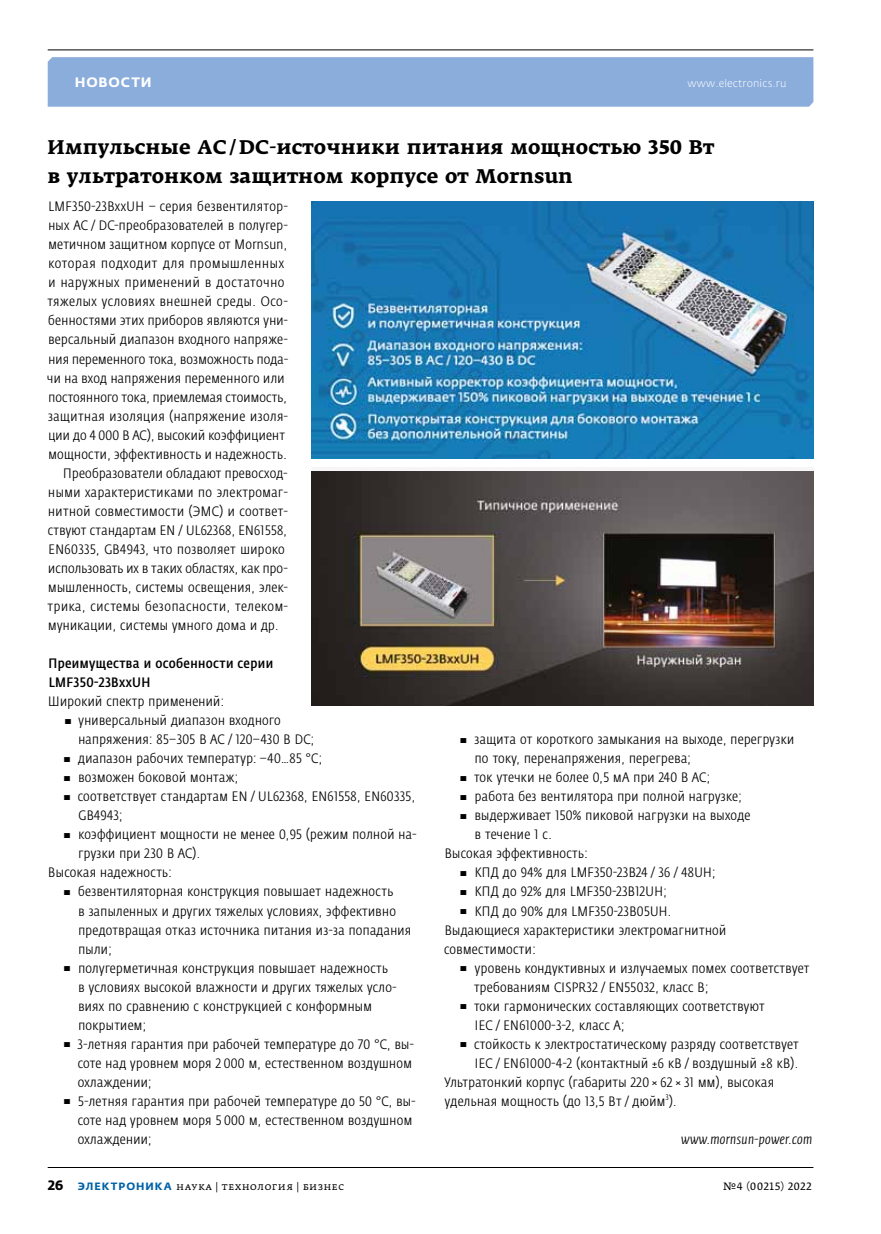
<style>
.page{position:relative;width:881px;height:1234px;background:#fff}
.page>*{position:absolute;margin:0;border:0;box-sizing:border-box;transform-origin:0 0}
.t1{font:700 19.5px/28.5px "Fedra Serif A Pro";letter-spacing:.005em;color:#000}
.t2{font:300 13.5px/19px "Fedra Sans Cond Pro";letter-spacing:.025em;color:#000;scale:1.16 1}
.t3{font:600 13.5px/19px "Fedra Sans Cond Pro";letter-spacing:.025em;color:#000;scale:1.16 1}
.t4{font:300 13.5px "Fedra Sans Cond Pro";letter-spacing:.05em;color:#000;scale:1.16 1}
.t5{font:300 13.5px "Fedra Sans Cond Pro";letter-spacing:.045em;color:#000;scale:1.16 1}
.t6{font:italic 300 13.5px "Fedra Sans Cond Pro";letter-spacing:.025em;color:#000;scale:1.16 1}
.t7{font:700 13.5px "Fedra Sans Alt Pro";letter-spacing:.065em;color:#fff}
.t8{font:10.5px "Fedra Serif A Pro";letter-spacing:.03em;color:#000}
.t9{font:300 10.5px "Fedra Sans Pro";letter-spacing:.015em;color:#fff}
.s1{font-family:"Fedra Sans Pro";font-weight:400;font-size:9px}
.s2{font-family:"Fedra Sans Pro";font-weight:700;font-size:13.5px}
.s3{font-family:"Fedra Sans Alt Pro";font-weight:700;color:#0061a7}
</style>
<div class="page">
<div style="left:48px;top:57px;width:765px;height:50px;background:#8baddc"></div>
<hr style="left:48px;top:49px;width:765px;height:1px;background:#000">
<hr style="left:48px;top:1166px;width:765px;height:1px;background:#000">
<img style="left:312px;top:202px;width:501px;height:256px">
<div style="left:312px;top:467px;width:501px;height:239px;background:#f6f6f6"></div>
<img style="left:312px;top:471px;width:501px;height:234px">
<p class="t7" style="left:75px;top:74px;width:78px">НОВОСТИ</p>
<p class="t9" style="left:687px;top:77px;width:100px">www.electronics.ru</p>
<h1 class="t1" style="left:47px;top:133px;width:668px">Импульсные AC/ DC-источники питания мощностью 350 Вт в ультратонком защитном корпусе от Mornsun</h1>
<p class="t2" style="left:49px;top:197px;width:208px">LMF350-23BxxUH – серия безвентилятор‑</p>
<p class="t2" style="left:48px;top:216px;width:208px">ных AC / DC-преобразователей в полугер‑</p>
<p class="t2" style="left:48px;top:235px;width:207px">метичном защитном корпусе от Mornsun,</p>
<p class="t4" style="left:48px;top:255px;width:204px">которая подходит для промышленных</p>
<p class="t5" style="left:48px;top:274px;width:205px">и наружных применений в достаточно</p>
<p class="t2" style="left:48px;top:292px;width:208px">тяжелых условиях внешней среды. Осо‑</p>
<p class="t2" style="left:48px;top:311px;width:208px">бенностями этих приборов являются уни‑</p>
<p class="t2" style="left:48px;top:330px;width:208px">версальный диапазон входного напряже‑</p>
<p class="t2" style="left:48px;top:349px;width:208px">ния переменного тока, возможность пода‑</p>
<p class="t2" style="left:47px;top:368px;width:206px">чи на вход напряжения переменного или</p>
<p class="t2" style="left:48px;top:387px;width:207px">постоянного тока, приемлемая стоимость,</p>
<p class="t2" style="left:48px;top:406px;width:208px">защитная изоляция (напряжение изоля‑</p>
<p class="t2" style="left:48px;top:425px;width:205px">ции до 4 000 В AC), высокий коэффициент</p>
<p class="t2" style="left:48px;top:444px;width:207px">мощности, эффективность и надежность.</p>
<p class="t2" style="left:63px;top:463px;width:195px">Преобразователи обладают превосход‑</p>
<p class="t2" style="left:48px;top:482px;width:208px">ными характеристиками по электромаг‑</p>
<p class="t2" style="left:48px;top:501px;width:208px">нитной совместимости (ЭМС) и соответ‑</p>
<p class="t2" style="left:48px;top:520px;width:208px">ствуют стандартам EN / UL62368, EN61558,</p>
<p class="t2" style="left:48px;top:540px;width:205px">EN60335, GB4943, что позволяет широко</p>
<p class="t2" style="left:48px;top:559px;width:208px">использовать их в таких областях, как про‑</p>
<p class="t2" style="left:48px;top:578px;width:208px">мышленность, системы освещения, элек‑</p>
<p class="t2" style="left:48px;top:597px;width:209px">трика, системы безопасности, телеком‑</p>
<p class="t2" style="left:48px;top:616px;width:200px">муникации, системы умного дома и др.</p>
<p class="t3" style="left:48px;top:654px;width:195px">Преимущества и особенности серии<br>LMF350-23BxxUH</p>
<p class="t2" style="left:48px;top:692px;width:153px">Широкий спектр применений:</p>
<p class="t2" style="left:78px;top:711px;width:205px;text-indent:-14px"><span class="s1">▪</span> универсальный диапазон входного напряжения: 85–305 В AC /120–430 В DC;</p>
<p class="t2" style="left:63px;top:749px;width:224px"><span class="s1">▪</span> диапазон рабочих температур: –40…85 °C;</p>
<p class="t2" style="left:63px;top:768px;width:152px"><span class="s1">▪</span> возможен боковой монтаж;</p>
<p class="t2" style="left:78px;top:787px;width:291px;text-indent:-15px"><span class="s1">▪</span> соответствует стандартам EN / UL62368, EN61558, EN60335,<br>GB4943;</p>
<p class="t2" style="left:63px;top:825px;width:306px"><span class="s1">▪</span> коэффициент мощности не менее 0,95 (режим полной на‑</p>
<p class="t2" style="left:78px;top:844px;width:106px">грузки при 230 В AC).</p>
<p class="t2" style="left:48px;top:863px;width:108px">Высокая надежность:</p>
<p class="t2" style="left:78px;top:882px;width:288px;text-indent:-15px"><span class="s1">▪</span> безвентиляторная конструкция повышает надежность<br>в запыленных и других тяжелых условиях, эффективно предотвращая отказ источника питания из-за попадания пыли;</p>
<p class="t2" style="left:78px;top:958px;width:275px;text-indent:-15px"><span class="s1">▪</span> полугерметичная конструкция повышает надежность в условиях высокой влажности и других тяжелых усло‑ виях по сравнению с конструкцией с конформным покрытием;</p>
<p class="t2" style="left:78px;top:1034px;width:291px;text-indent:-15px"><span class="s1">▪</span> 3‑летняя гарантия при рабочей температуре до 70 °C, вы‑ соте над уровнем моря 2 000 м, естественном воздушном охлаждении;</p>
<p class="t2" style="left:78px;top:1091px;width:292px;text-indent:-15px"><span class="s1">▪</span> 5‑летняя гарантия при рабочей температуре до 50 °C, вы‑ соте над уровнем моря 5 000 м, естественном воздушном охлаждении;</p>
<p class="t2" style="left:474px;top:730px;width:277px;text-indent:-15px"><span class="s1">▪</span> защита от короткого замыкания на выходе, перегрузки по току, перенапряжения, перегрева;</p>
<p class="t2" style="left:459px;top:768px;width:217px"><span class="s1">▪</span> ток утечки не более 0,5 мА при 240 В AC;</p>
<p class="t2" style="left:459px;top:787px;width:245px"><span class="s1">▪</span> работа без вентилятора при полной нагрузке;</p>
<p class="t2" style="left:459px;top:806px;width:252px"><span class="s1">▪</span> выдерживает 150% пиковой нагрузки на выходе</p>
<p class="t2" style="left:474px;top:825px;width:68px">в течение 1 с.</p>
<p class="t2" style="left:444px;top:844px;width:125px">Высокая эффективность:</p>
<p class="t2" style="left:459px;top:863px;width:222px"><span class="s1">▪</span> КПД до 94% для LMF350-23B24/36/48UH;</p>
<p class="t2" style="left:459px;top:882px;width:180px"><span class="s1">▪</span> КПД до 92% для LMF350-23B12UH;</p>
<p class="t2" style="left:444px;top:901px;width:244px;text-indent:15px"><span class="s1">▪</span> КПД до 90% для LMF350-23B05UH.<br>Выдающиеся характеристики электромагнитной совместимости:</p>
<p class="t2" style="left:474px;top:958px;width:290px;text-indent:-14px"><span class="s1">▪</span> уровень кондуктивных и излучаемых помех соответствует требованиям CISPR32/ EN55032, класс B;</p>
<p class="t2" style="left:475px;top:996px;width:251px;text-indent:-15px"><span class="s1">▪</span> токи гармонических составляющих соответствуют<br>IEC / EN61000-3-2, класс A;</p>
<p class="t2" style="left:459px;top:1034px;width:294px"><span class="s1">▪</span> стойкость к электростатическому разряду соответствует</p>
<p class="t2" style="left:475px;top:1053px;width:280px">IEC / EN61000-4-2 (контактный ±6 кВ /воздушный ±8 кВ).</p>
<p class="t2" style="left:444px;top:1072px;width:285px">Ультратонкий корпус (габариты 220 × 62 × 31 мм), высокая</p>
<p class="t2" style="left:444px;top:1091px;width:201px">удельная мощность (до 13,5 Вт/ дюйм<sup>3</sup>).</p>
<p class="t6" style="left:681px;top:1130px;width:114px">www.mornsun-power.com</p>
<p class="t8" style="left:48px;top:1179px;width:298px"><span class="s2">26</span> <span class="s3">ЭЛЕКТРОНИКА</span> наука | технология | бизнес</p>
<p class="t8" style="left:723px;top:1179px;width:90px">№4 (00215) 2022</p>
</div>
